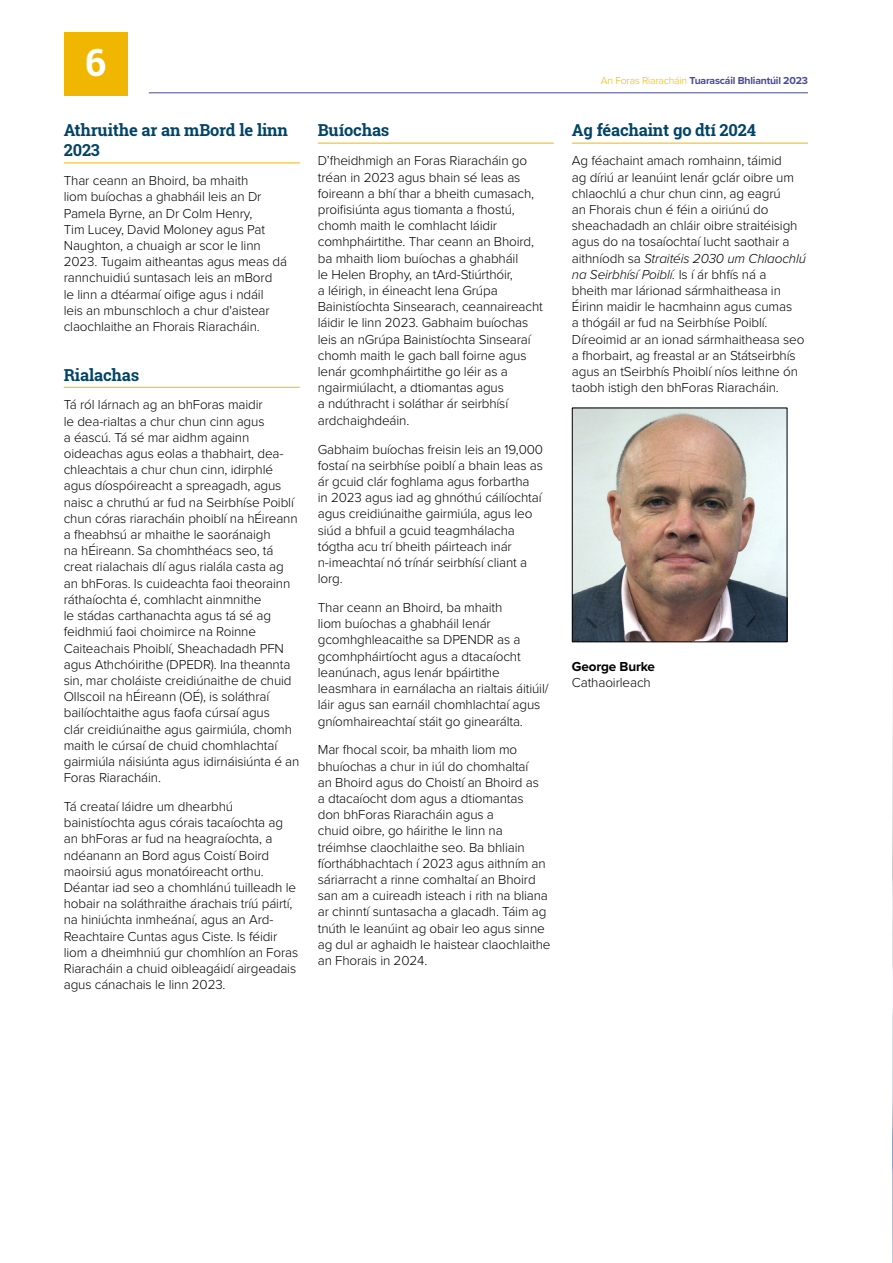
<style>
.page{position:relative;width:893px;height:1263px;background:#fff}
.page>*{position:absolute;margin:0;border:0;box-sizing:border-box;transform-origin:0 0}
.t1{font:700 37.5px "Roboto Slab";color:#fff}
.Small_heads{font:700 16.5px/19.8px "Roboto Slab";letter-spacing:-.01em;color:#004467}
.Body_9pt_light{font:300 13.5px/16.2px "Proxima Nova";letter-spacing:-.01em;color:#000}
.Body_9pt_bold{font:300 13.5px/16.2px "Proxima Nova";letter-spacing:-.01em;color:#000}
.t2{font:700 10.5px "Proxima Nova";letter-spacing:-.02em;color:#484b9a}
.s1{font-weight:300;color:#f1b700}
.s2{font-style:italic}
.s3{font-weight:700}
</style>
<div class="page">
<hr style="left:149px;top:93px;width:659px;height:1px;background:#484b9a">
<div style="left:64px;top:33px;width:64px;height:63px;background:#f1b700"></div>
<hr style="left:64px;top:163px;width:236px;height:1px;background:#f1b700">
<hr style="left:64px;top:387px;width:236px;height:1px;background:#f1b700">
<hr style="left:318px;top:143px;width:236px;height:1px;background:#f1b700">
<hr style="left:572px;top:143px;width:236px;height:1px;background:#f1b700">
<img style="left:574px;top:410px;width:211px;height:230px">
<div style="left:572px;top:408px;width:215px;height:234px;border:1px solid #000"></div>
<img style="left:892px;top:713px;width:1px;height:550px">
<h1 class="t1" style="left:85px;top:37px;width:22px">6</h1>
<p class="Small_heads" style="left:64px;top:120px;width:226px">Athruithe ar an mBord le linn<br>2023</p>
<p class="Body_9pt_light" style="left:64px;top:172px;width:225px">Thar ceann an Bhoird, ba mhaith<br>liom buíochas a ghabháil leis an Dr Pamela Byrne, an Dr Colm Henry,<br>Tim Lucey, David Moloney agus Pat Naughton, a chuaigh ar scor le linn 2023. Tugaim aitheantas agus meas dá rannchuidiú suntasach leis an mBord<br>le linn a dtéarmaí oifige agus i ndáil<br>leis an mbunschloch a chur d'aistear claochlaithe an Fhorais Riaracháin.</p>
<p class="Small_heads" style="left:64px;top:364px;width:77px">Rialachas</p>
<p class="Body_9pt_light" style="left:64px;top:396px;width:237px">Tá ról lárnach ag an bhForas maidir<br>le dea-rialtas a chur chun cinn agus<br>a éascú. Tá sé mar aidhm againn oideachas agus eolas a thabhairt, dea&shy;chleachtais a chur chun cinn, idirphlé agus díospóireacht a spreagadh, agus naisc a chruthú ar fud na Seirbhíse Poiblí chun córas riaracháin phoiblí na hÉireann a fheabhsú ar mhaithe le saoránaigh<br>na hÉireann. Sa chomhthéacs seo, tá creat rialachais dlí agus rialála casta ag an bhForas. Is cuideachta faoi theorainn ráthaíochta é, comhlacht ainmnithe<br>le stádas carthanachta agus tá sé ag feidhmiú faoi choimirce na Roinne Caiteachais Phoiblí, Sheachadadh PFN agus Athchóirithe (DPEDR). Ina theannta sin, mar choláiste creidiúnaithe de chuid Ollscoil na hÉireann (OÉ), is soláthraí bailíochtaithe agus faofa cúrsaí agus<br>clár creidiúnaithe agus gairmiúla, chomh maith le cúrsaí de chuid chomhlachtaí gairmiúla náisiúnta agus idirnáisiúnta é an Foras Riaracháin.</p>
<p class="Body_9pt_light" style="left:64px;top:798px;width:236px">Tá creataí láidre um dhearbhú bainistíochta agus córais tacaíochta ag an bhForas ar fud na heagraíochta, a ndéanann an Bord agus Coistí Boird maoirsiú agus monatóireacht orthu.<br>Déantar iad seo a chomhlánú tuilleadh le hobair na soláthraithe árachais tríú páirtí, na hiniúchta inmheánaí, agus an Ard-Reachtaire Cuntas agus Ciste. Is féidir liom a dheimhniú gur chomhlíon an Foras Riaracháin a chuid oibleagáidí airgeadais agus cánachais le linn 2023.</p>
<p class="Small_heads" style="left:318px;top:120px;width:73px">Buíochas</p>
<p class="Body_9pt_light" style="left:318px;top:152px;width:227px">D’fheidhmigh an Foras Riaracháin go tréan in 2023 agus bhain sé leas as foireann a bhí thar a bheith cumasach, proifisiúnta agus tiomanta a fhostú, chomh maith le comhlacht láidir comhpháirtithe. Thar ceann an Bhoird, ba mhaith liom buíochas a ghabháil<br>le Helen Brophy, an tArd-Stiúrthóir,<br>a léirigh, in éineacht lena Grúpa Bainistíochta Sinsearach, ceannaireacht láidir le linn 2023. Gabhaim buíochas leis an nGrúpa Bainistíochta Sinsearaí chomh maith le gach ball foirne agus lenár gcomhpháirtithe go léir as a ngairmiúlacht, a dtiomantas agus<br>a ndúthracht i soláthar ár seirbhísí ardchaighdeáin.</p>
<p class="Body_9pt_light" style="left:318px;top:440px;width:227px">Gabhaim buíochas freisin leis an 19,000 fostaí na seirbhíse poiblí a bhain leas as ár gcuid clár foghlama agus forbartha<br>in 2023 agus iad ag ghnóthú cáilíochtaí agus creidiúnaithe gairmiúla, agus leo siúd a bhfuil a gcuid teagmhálacha tógtha acu trí bheith páirteach inár n-imeachtaí nó trínár seirbhísí cliant a lorg.</p>
<p class="Body_9pt_light" style="left:318px;top:599px;width:232px">Thar ceann an Bhoird, ba mhaith<br>liom buíochas a ghabháil lenár gcomhghleacaithe sa DPENDR as a gcomhpháirtíocht agus a dtacaíocht leanúnach, agus lenár bpáirtithe leasmhara in earnálacha an rialtais áitiúil/ láir agus san earnáil chomhlachtaí agus gníomhaireachtaí stáit go ginearálta.</p>
<p class="Body_9pt_light" style="left:318px;top:741px;width:234px">Mar fhocal scoir, ba mhaith liom mo bhuíochas a chur in iúl do chomhaltaí<br>an Bhoird agus do Choistí an Bhoird as<br>a dtacaíocht dom agus a dtiomantas<br>don bhForas Riaracháin agus a<br>chuid oibre, go háirithe le linn na tréimhse claochlaithe seo. Ba bhliain fíorthábhachtach í 2023 agus aithním an sáriarracht a rinne comhaltaí an Bhoird san am a cuireadh isteach i rith na bliana ar chinntí suntasacha a glacadh. Táim ag tnúth le leanúint ag obair leo agus sinne ag dul ar aghaidh le haistear claochlaithe an Fhorais in 2024.</p>
<p class="t2" style="left:601px;top:73px;width:209px"><span class="s1">An Foras Riaracháin</span> Tuarascáil Bhliantúil 2023</p>
<p class="Small_heads" style="left:572px;top:120px;width:186px">Ag féachaint go dtí 2024</p>
<p class="Body_9pt_light" style="left:572px;top:152px;width:236px">Ag féachaint amach romhainn, táimid<br>ag díriú ar leanúint lenár gclár oibre um chlaochlú a chur chun cinn, ag eagrú<br>an Fhorais chun é féin a oiriúnú do sheachadadh an chláir oibre straitéisigh agus do na tosaíochtaí lucht saothair a aithníodh sa <span class="s2">Straitéis 2030 um Chlaochlú na Seirbhísí Poiblí.</span> Is í ár bhfís ná a<br>bheith mar lárionad sármhaitheasa in Éirinn maidir le hacmhainn agus cumas<br>a thógáil ar fud na Seirbhíse Poiblí.<br>Díreoimid ar an ionad sármhaitheasa seo a fhorbairt, ag freastal ar an Státseirbhís agus an tSeirbhís Phoiblí níos leithne ón taobh istigh den bhForas Riaracháin.</p>
<p class="Body_9pt_bold" style="left:572px;top:658px;width:85px"><span class="s3">George Burke<br></span>Cathaoirleach</p>
</div>
